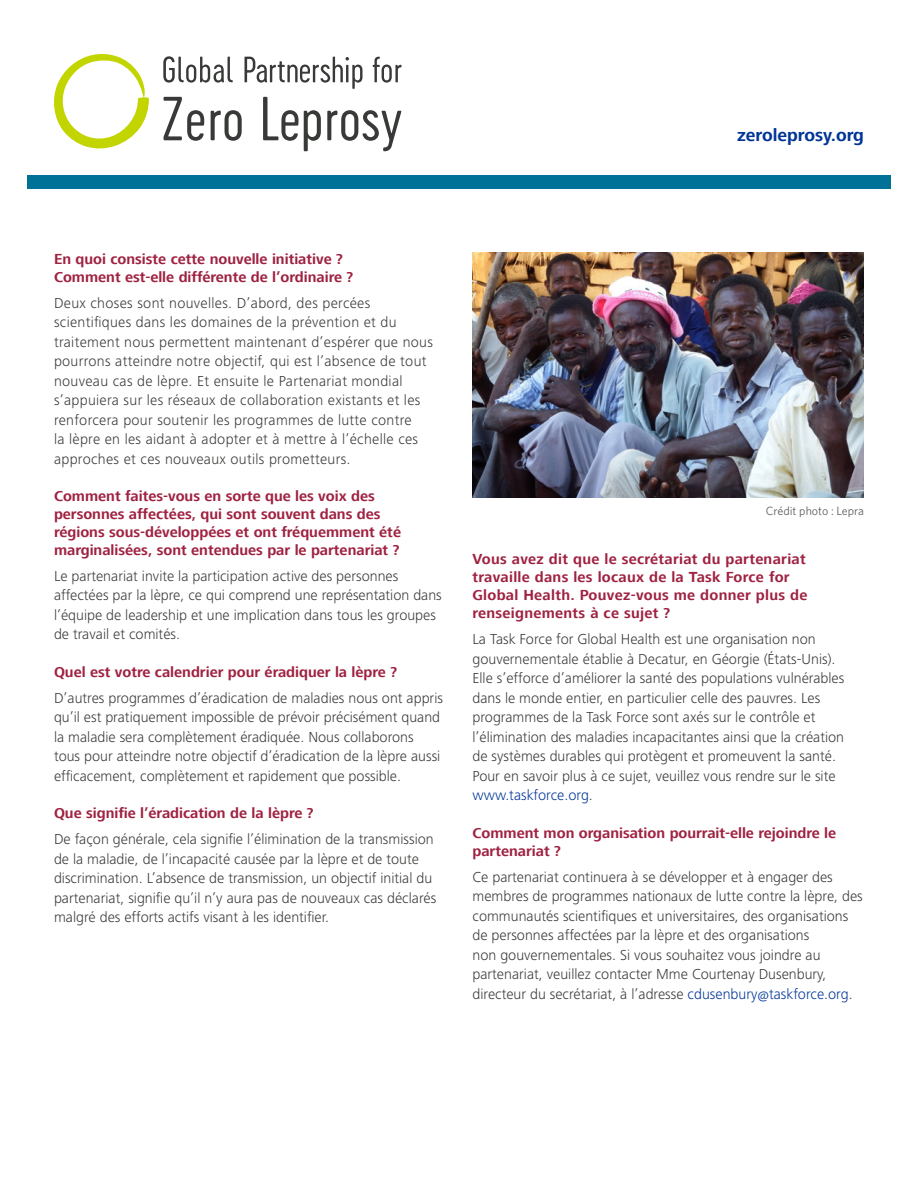
<style>
.page{position:relative;width:918px;height:1188px;background:#fff}
.page>*{position:absolute;margin:0;border:0;box-sizing:border-box;transform-origin:0 0}
.t1{font:700 18px "Frutiger Next LT";color:#003595}
.t2{font:300 15px/19.5px "Frutiger Next LT";color:#373a36}
.t3{font:300 15px/19.5px "Frutiger Next LT";letter-spacing:.02em;color:#373a36}
.t4{font:700 15px/18px "Frutiger Next LT";color:#9f2241}
.t5{font:700 15px/18px "Frutiger Next LT";letter-spacing:.02em;color:#9f2241}
.t6{font:12px "Whitney HTF";color:#5f615e}
.s1{color:#003595}
</style>
<div class="page">
<div style="left:27px;top:176px;width:864px;height:13px;background:#007297"></div>
<svg style="left:54px;top:54px;width:95px;height:95px"></svg>
<svg style="left:163px;top:56px;width:70px;height:27px"></svg>
<svg style="left:245px;top:57px;width:117px;height:32px"></svg>
<svg style="left:373px;top:57px;width:28px;height:26px"></svg>
<svg style="left:164px;top:97px;width:40px;height:44px"></svg>
<svg style="left:211px;top:110px;width:31px;height:31px"></svg>
<svg style="left:263px;top:97px;width:58px;height:54px"></svg>
<svg style="left:327px;top:110px;width:74px;height:41px"></svg>
<img style="left:473px;top:253px;width:391px;height:245px">
<p class="t1" style="left:737px;top:125px;width:128px">zeroleprosy.org</p>
<p class="t4" style="left:54px;top:250px;width:301px">En quoi consiste cette nouvelle initiative ?<br>Comment est-elle différente de l’ordinaire ?</p>
<p class="t3" style="left:54px;top:293px;width:380px">Deux choses sont nouvelles. D’abord, des percées scientifiques dans les domaines de la prévention et du traitement nous permettent maintenant d’espérer que nous pourrons atteindre notre objectif, qui est l’absence de tout nouveau cas de lèpre. Et ensuite le Partenariat mondial s’appuiera sur les réseaux de collaboration existants et les renforcera pour soutenir les programmes de lutte contre<br>la lèpre en les aidant à adopter et à mettre à l’échelle ces approches et ces nouveaux outils prometteurs.</p>
<p class="t4" style="left:54px;top:487px;width:349px">Comment faites-vous en sorte que les voix des personnes affectées, qui sont souvent dans des régions sous-développées et ont fréquemment été marginalisées, sont entendues par le partenariat ?</p>
<p class="t2" style="left:54px;top:566px;width:389px">Le partenariat invite la participation active des personnes affectées par la lèpre, ce qui comprend une représentation dans l’équipe de leadership et une implication dans tous les groupes de travail et comités.</p>
<p class="t4" style="left:54px;top:663px;width:345px">Quel est votre calendrier pour éradiquer la lèpre ?</p>
<p class="t2" style="left:54px;top:688px;width:391px">D’autres programmes d’éradication de maladies nous ont appris qu’il est pratiquement impossible de prévoir précisément quand la maladie sera complètement éradiquée. Nous collaborons tous pour atteindre notre objectif d’éradication de la lèpre aussi efficacement, complètement et rapidement que possible.</p>
<p class="t4" style="left:54px;top:804px;width:261px">Que signifie l’éradication de la lèpre ?</p>
<p class="t2" style="left:54px;top:830px;width:384px">De façon générale, cela signifie l’élimination de la transmission de la maladie, de l’incapacité causée par la lèpre et de toute discrimination. L’absence de transmission, un objectif initial du partenariat, signifie qu’il n’y aura pas de nouveaux cas déclarés malgré des efforts actifs visant à les identifier.</p>
<p class="t6" style="left:766px;top:504px;width:100px">Crédit photo : Lepra</p>
<p class="t5" style="left:472px;top:550px;width:336px">Vous avez dit que le secrétariat du partenariat travaille dans les locaux de la Task Force for Global Health. Pouvez-vous me donner plus de renseignements à ce sujet ?</p>
<p class="t2" style="left:472px;top:630px;width:373px">La Task Force for Global Health est une organisation non gouvernementale établie à Decatur, en Géorgie (États-Unis).<br>Elle s’efforce d’améliorer la santé des populations vulnérables dans le monde entier, en particulier celle des pauvres. Les programmes de la Task Force sont axés sur le contrôle et l’élimination des maladies incapacitantes ainsi que la création de systèmes durables qui protègent et promeuvent la santé.<br>Pour en savoir plus à ce sujet, veuillez vous rendre sur le site <span class="s1">www.taskforce.org</span>.</p>
<p class="t4" style="left:472px;top:824px;width:365px">Comment mon organisation pourrait-elle rejoindre le partenariat ?</p>
<p class="t2" style="left:472px;top:867px;width:392px">Ce partenariat continuera à se développer et à engager des membres de programmes nationaux de lutte contre la lèpre, des communautés scientifiques et universitaires, des organisations de personnes affectées par la lèpre et des organisations<br>non gouvernementales. Si vous souhaitez vous joindre au partenariat, veuillez contacter Mme Courtenay Dusenbury, directeur du secrétariat, à l’adresse <span class="s1">cdusenbury@taskforce.org</span>.</p>
</div>
